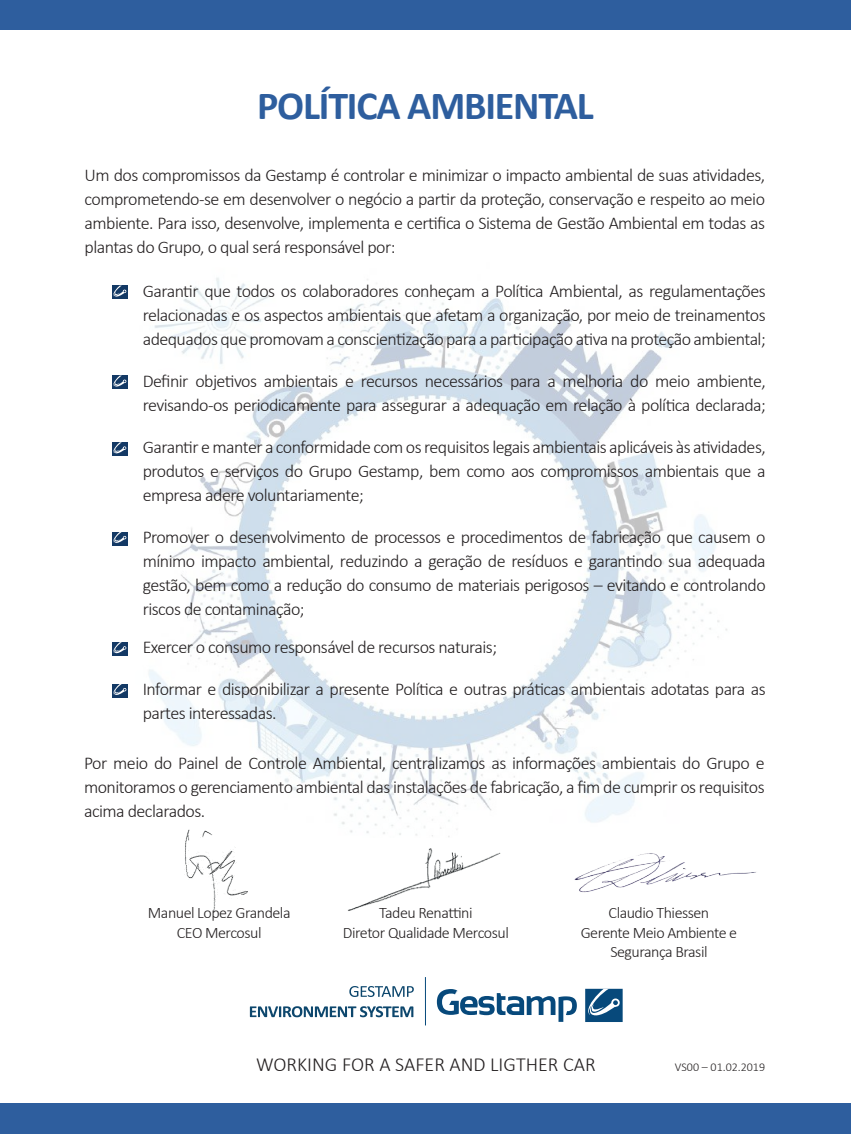
<style>
.page{position:relative;width:851px;height:1134px;background:#fff}
.page>*{position:absolute;margin:0;border:0;box-sizing:border-box;transform-origin:0 0}
.t1{font:700 40px "Calibri";letter-spacing:-.03em;color:#2e5e9e}
.t2{font:300 20px "Calibri";color:#231f20}
.t3{font:300 18px/24px "Calibri";letter-spacing:-.03em;color:#231f20;text-align:justify}
.t4{font:300 16px/19.2px "Calibri";letter-spacing:-.03em;color:#231f20;text-align:center}
.t5{font:300 12px "Calibri";color:#231f20}
</style>
<div class="page">
<img style="left:112px;top:278px;width:615px;height:559px">
<div style="left:283px;top:418px;width:282px;height:283px;background:#fff;border-radius:50%"></div>
<svg style="left:349px;top:986px;width:65px;height:11px"></svg>
<svg style="left:250px;top:1006px;width:163px;height:11px"></svg>
<img style="left:181px;top:828px;width:70px;height:85px">
<img style="left:347px;top:848px;width:154px;height:63px">
<div style="left:0;top:0;width:850px;height:30px;background:#2e5e9e"></div>
<div style="left:0;top:1104px;width:850px;height:30px;background:#2e5e9e"></div>
<div style="left:112px;top:286px;width:15px;height:13px;background:#133965"></div>
<svg style="left:113px;top:286px;width:13px;height:11px"></svg>
<div style="left:112px;top:376px;width:15px;height:13px;background:#133965"></div>
<svg style="left:113px;top:376px;width:13px;height:11px"></svg>
<div style="left:112px;top:442px;width:15px;height:14px;background:#133965"></div>
<svg style="left:113px;top:442px;width:13px;height:11px"></svg>
<div style="left:112px;top:532px;width:15px;height:14px;background:#133965"></div>
<svg style="left:113px;top:532px;width:13px;height:11px"></svg>
<div style="left:112px;top:642px;width:15px;height:14px;background:#133965"></div>
<svg style="left:113px;top:642px;width:13px;height:11px"></svg>
<div style="left:112px;top:684px;width:16px;height:14px;background:#133965"></div>
<svg style="left:113px;top:684px;width:13px;height:11px"></svg>
<img style="left:574px;top:853px;width:182px;height:40px">
<div style="left:585px;top:989px;width:37px;height:33px;background:#07497b"></div>
<svg style="left:588px;top:989px;width:31px;height:27px"></svg>
<svg style="left:437px;top:989px;width:139px;height:33px"></svg>
<hr style="left:425px;top:977px;width:1px;height:48px;background:#07497b">
<h1 class="t1" style="left:257px;top:80px;width:338px">POLÍTICA AMBIENTAL</h1>
<p class="t3" style="left:85px;top:163px;width:682px">Um dos compromissos da Gestamp é controlar e minimizar o impacto ambiental de suas atividades, comprometendo-se em desenvolver o negócio a partir da proteção, conservação e respeito ao meio ambiente. Para isso, desenvolve, implementa e certifica o Sistema de Gestão Ambiental em todas as plantas do Grupo, o qual será responsável por:</p>
<p class="t3" style="left:143px;top:278px;width:624px">Garantir que todos os colaboradores conheçam a Política Ambiental, as regulamentações relacionadas e os aspectos ambientais que afetam a organização, por meio de treinamentos adequados que promovam a conscientização para a participação ativa na proteção ambiental;</p>
<p class="t3" style="left:143px;top:368px;width:624px">Definir objetivos ambientais e recursos necessários para a melhoria do meio ambiente, revisando-os periodicamente para assegurar a adequação em relação à política declarada;</p>
<p class="t3" style="left:143px;top:434px;width:624px">Garantir e manter a conformidade com os requisitos legais ambientais aplicáveis às atividades, produtos e serviços do Grupo Gestamp, bem como aos compromissos ambientais que a empresa adere voluntariamente;</p>
<p class="t3" style="left:143px;top:524px;width:624px">Promover o desenvolvimento de processos e procedimentos de fabricação que causem o mínimo impacto ambiental, reduzindo a geração de resíduos e garantindo sua adequada gestão, bem como a redução do consumo de materiais perigosos – evitando e controlando riscos de contaminação;</p>
<p class="t3" style="left:143px;top:634px;width:356px">Exercer o consumo responsável de recursos naturais;</p>
<p class="t3" style="left:143px;top:676px;width:624px">Informar e disponibilizar a presente Política e outras práticas ambientais adotatas para as partes interessadas.</p>
<p class="t3" style="left:84px;top:751px;width:682px">Por meio do Painel de Controle Ambiental, centralizamos as informações ambientais do Grupo e monitoramos o gerenciamento ambiental das instalações de fabricação, a fim de cumprir os requisitos acima declarados.</p>
<p class="t4" style="left:148px;top:903px;width:144px">Manuel Lopez Grandela<br>CEO Mercosul</p>
<p class="t4" style="left:343px;top:903px;width:167px">Tadeu Renattini<br>Diretor Qualidade Mercosul</p>
<p class="t4" style="left:580px;top:903px;width:158px">Claudio Thiessen<br>Gerente Meio Ambiente e<br>Segurança Brasil</p>
<p class="t2" style="left:256px;top:1052px;width:341px">WORKING FOR A SAFER AND LIGTHER CAR</p>
<p class="t5" style="left:674px;top:1060px;width:92px">VS00 – 01.02.2019</p>
</div>
